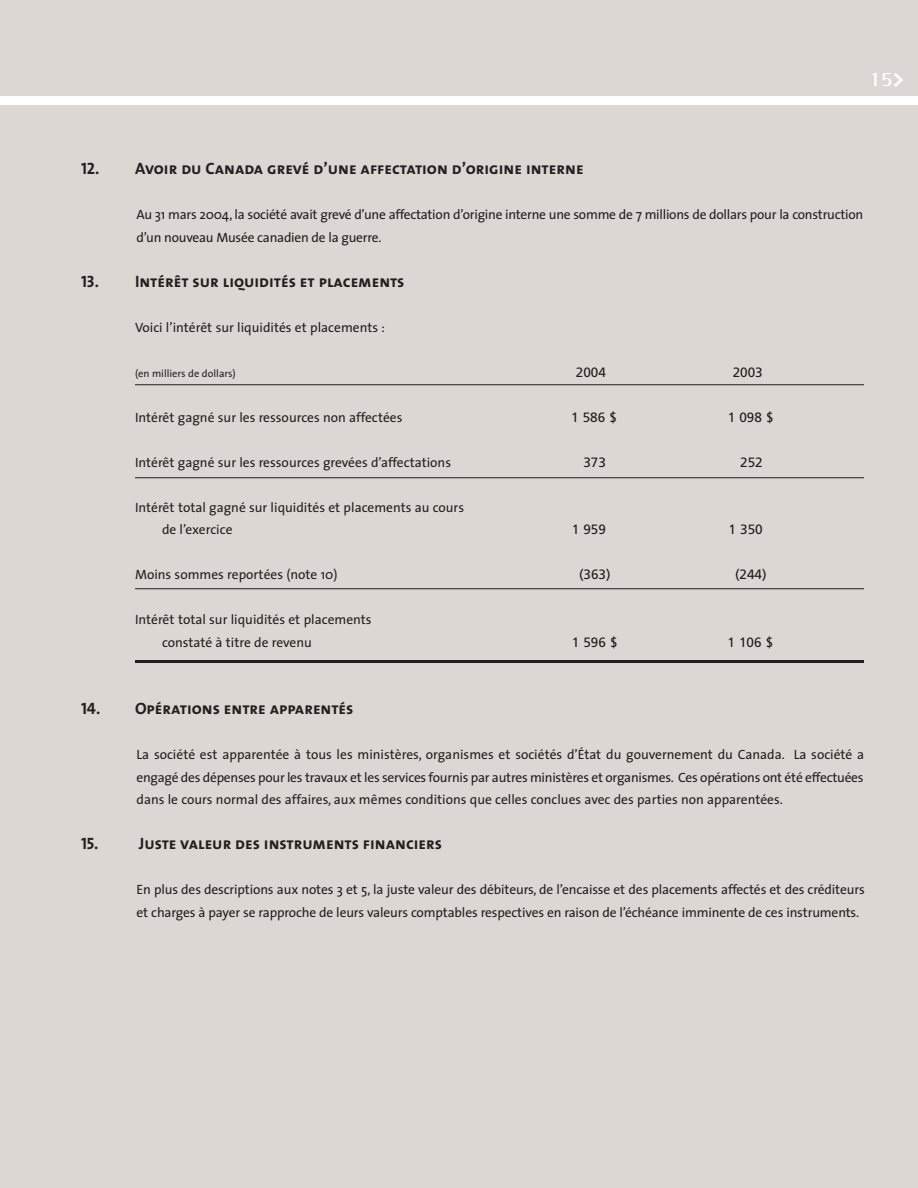
<style>
.page{position:relative;width:918px;height:1188px;background:#dcd7d2}
.page>*{position:absolute;margin:0;border:0;box-sizing:border-box;transform-origin:0 0}
.t1{font:700 21px "Rotis Semi Serif";color:#fff}
.t2{font:16.5px "The Sans Bold Caps";color:#231f20}
.t3{font:13.5px/22.5px "The Sans";letter-spacing:-.01em;color:#231f20}
.t4{font:13.5px "Frutiger";color:#231f20}
.t5{font:10.5px "The Sans";color:#231f20}
.s1{font-family:"The Sans";font-size:24px}
</style>
<div class="page">
<div style="left:0;top:96px;width:918px;height:9px;background:#fff"></div>
<hr style="left:135px;top:384px;width:729px;height:1px;background:#231f20">
<hr style="left:135px;top:477px;width:729px;height:1px;background:#231f20">
<hr style="left:135px;top:588px;width:729px;height:1px;background:#231f20">
<hr style="left:135px;top:660px;width:729px;height:3px;background:#231f20">
<h1 class="t1" style="left:869px;top:71px;width:37px">15<span class="s1">&gt;</span></h1>
<p class="t2" style="left:81px;top:163px;width:504px">12. Avoir du Canada grevé d’une affectation d’origine interne</p>
<p class="t3" style="left:136px;top:205px;width:728px">Au 31 mars 2004, la société avait grevé d’une affectation d’origine interne une somme de 7 millions de dollars pour la construction d’un nouveau Musée canadien de la guerre.</p>
<p class="t2" style="left:81px;top:276px;width:325px">13. Intérêt sur liquidités et placements</p>
<p class="t3" style="left:135px;top:317px;width:251px">Voici l’intérêt sur liquidités et placements :</p>
<p class="t5" style="left:135px;top:369px;width:102px">(en milliers de dollars)</p>
<p class="t4" style="left:576px;top:367px;width:32px">2004</p>
<p class="t4" style="left:733px;top:367px;width:32px">2003</p>
<p class="t3" style="left:135px;top:407px;width:269px">Intérêt gagné sur les ressources non affectées</p>
<p class="t4" style="left:571px;top:412px;width:47px">1 586 $</p>
<p class="t4" style="left:728px;top:412px;width:47px">1 098 $</p>
<p class="t3" style="left:135px;top:452px;width:318px">Intérêt gagné sur les ressources grevées d’affectations</p>
<p class="t4" style="left:583px;top:457px;width:24px">373</p>
<p class="t4" style="left:740px;top:457px;width:24px">252</p>
<p class="t3" style="left:162px;top:497px;width:304px;text-indent:-27px">Intérêt total gagné sur liquidités et placements au cours de l’exercice</p>
<p class="t4" style="left:572px;top:524px;width:36px">1 959</p>
<p class="t4" style="left:729px;top:524px;width:36px">1 350</p>
<p class="t3" style="left:135px;top:565px;width:204px">Moins sommes reportées (note 10)</p>
<p class="t4" style="left:579px;top:569px;width:33px">(363)</p>
<p class="t4" style="left:735px;top:569px;width:33px">(244)</p>
<p class="t3" style="left:162px;top:610px;width:211px;text-indent:-27px">Intérêt total sur liquidités et placements constaté à titre de revenu</p>
<p class="t4" style="left:572px;top:637px;width:47px">1 596 $</p>
<p class="t4" style="left:727px;top:637px;width:47px">1 106 $</p>
<p class="t2" style="left:81px;top:703px;width:274px">14. Opérations entre apparentés</p>
<p class="t3" style="left:136px;top:745px;width:729px;text-align:justify">La société est apparentée à tous les ministères, organismes et sociétés d’État du gouvernement du Canada. La société a engagé des dépenses pour les travaux et les services fournis par autres ministères et organismes. Ces opérations ont été effectuées dans le cours normal des affaires, aux mêmes conditions que celles conclues avec des parties non apparentées.</p>
<p class="t2" style="left:81px;top:838px;width:19px">15.</p>
<p class="t2" style="left:139px;top:838px;width:305px">Juste valeur des instruments financiers</p>
<p class="t3" style="left:136px;top:880px;width:730px">En plus des descriptions aux notes 3 et 5, la juste valeur des débiteurs, de l’encaisse et des placements affectés et des créditeurs et charges à payer se rapproche de leurs valeurs comptables respectives en raison de l’échéance imminente de ces instruments.</p>
</div>
